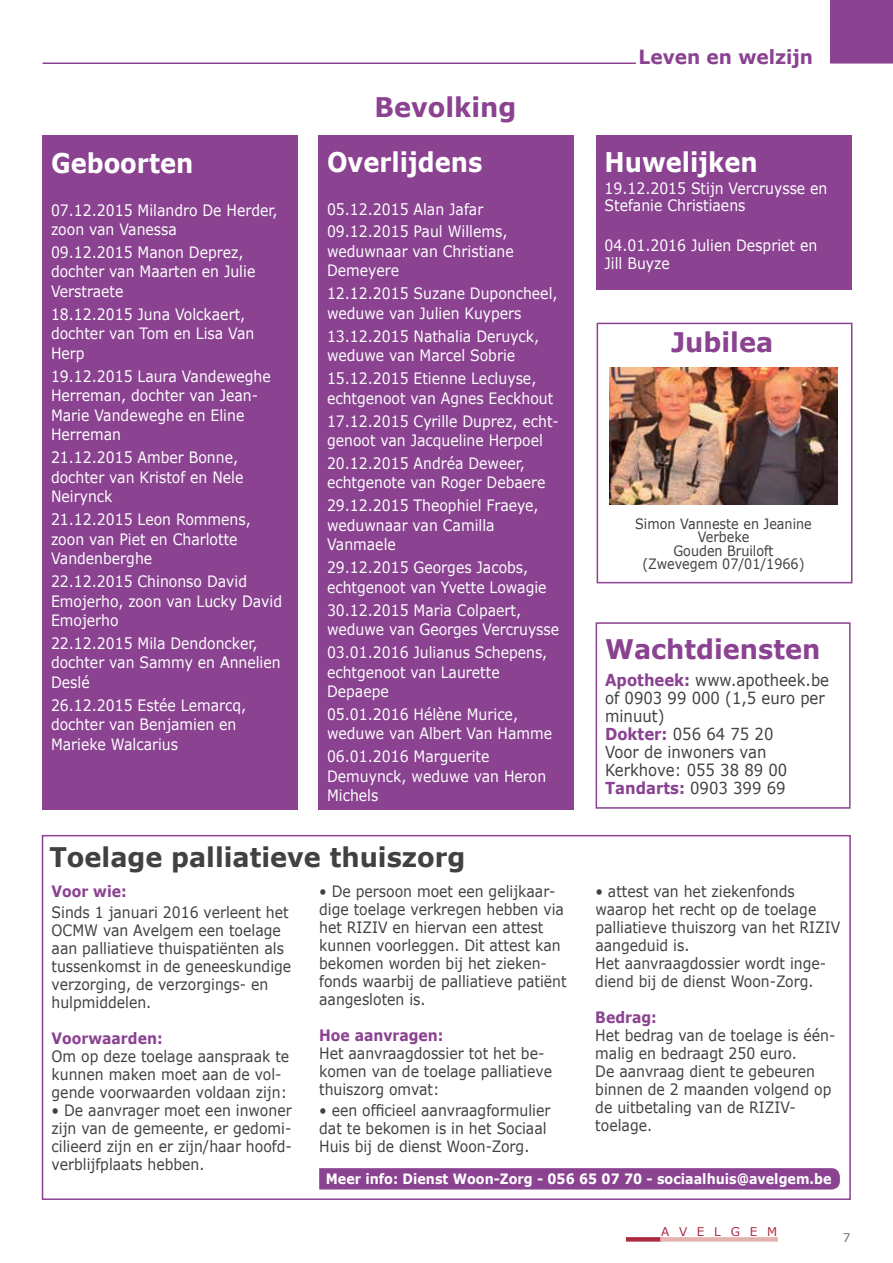
<style>
.page{position:relative;width:893px;height:1263px;background:#fff}
.page>*{position:absolute;margin:0;border:0;box-sizing:border-box;transform-origin:0 0}
.t1{font:700 27px "Verdana";color:#fff;scale:.89 1}
.t2{font:700 27px "Verdana";color:#8a4291;scale:.95 1}
.t3{font:700 27px "Verdana";color:#414042;scale:.95 1}
.t4{font:700 19.5px "Verdana";color:#8a4291;scale:.95 1}
.t5{font:16.5px/18px "Verdana";color:#414042;scale:.9 1}
.t6{font:15.6px/19.5px "Verdana";color:#fff;scale:.89 1}
.t7{font:15.6px/18px "Verdana";color:#414042;scale:.89 1}
.t8{font:700 15.6px "Verdana";color:#8a4291;scale:.89 1}
.t9{font:14.25px/13.5px "Verdana";color:#414042;text-align:center;scale:.89 1}
.t10{font:700 14.25px "Verdana";color:#fff;scale:.89 1}
.t11{font:12px "Verdana";color:#ac2a40}
.t12{font:12px "Verdana";color:#6d6e71}
.s1{font-weight:700;color:#8a4291}
</style>
<div class="page">
<svg style="left:626px;top:1237px;width:34px;height:4px"></svg>
<hr style="left:660px;top:1237px;width:118px;height:4px;background:#e3b4af">
<div style="left:43px;top:135px;width:255px;height:674px;background:#8a4291"></div>
<div style="left:830px;top:0;width:63px;height:64px;background:#8a4291"></div>
<hr style="left:43px;top:62px;width:593px;height:2px;background:#8a4291">
<div style="left:596px;top:135px;width:255px;height:154px;background:#8a4291"></div>
<div style="left:597px;top:323px;width:255px;height:260px;border:2px solid #8a4291"></div>
<img style="left:609px;top:367px;width:229px;height:137px">
<div style="left:596px;top:622px;width:255px;height:187px;border:2px solid #8a4291"></div>
<div style="left:319px;top:135px;width:255px;height:674px;background:#8a4291"></div>
<div style="left:42px;top:835px;width:809px;height:365px;border:2px solid #8a4291"></div>
<svg style="left:319px;top:1168px;width:521px;height:22px;background:#8d4894"></svg>
<h1 class="t1" style="left:51px;top:144px;width:161px">Geboorten</h1>
<p class="t6" style="left:51px;top:200px;width:256px">07.12.2015 Milandro De Herder, zoon van Vanessa</p>
<p class="t6" style="left:51px;top:242px;width:231px">09.12.2015 Manon Deprez, dochter van Maarten en Julie<br>Verstraete</p>
<p class="t6" style="left:51px;top:304px;width:230px">18.12.2015 Juna Volckaert, dochter van Tom en Lisa Van<br>Herp</p>
<p class="t6" style="left:51px;top:366px;width:248px">19.12.2015 Laura Vandeweghe<br>Herreman, dochter van Jean-<br>Marie Vandeweghe en Eline<br>Herreman</p>
<p class="t6" style="left:51px;top:448px;width:218px">21.12.2015 Amber Bonne, dochter van Kristof en Nele<br>Neirynck</p>
<p class="t6" style="left:51px;top:509px;width:226px">21.12.2015 Leon Rommens, zoon van Piet en Charlotte<br>Vandenberghe</p>
<p class="t6" style="left:51px;top:571px;width:261px">22.12.2015 Chinonso David<br>Emojerho, zoon van Lucky David<br>Emojerho</p>
<p class="t6" style="left:51px;top:633px;width:260px">22.12.2015 Mila Dendoncker, dochter van Sammy en Annelien<br>Deslé</p>
<p class="t6" style="left:51px;top:695px;width:221px">26.12.2015 Estée Lemarcq, dochter van Benjamien en<br>Marieke Walcarius</p>
<h1 class="t2" style="left:375px;top:88px;width:151px">Bevolking</h1>
<h1 class="t1" style="left:327px;top:143px;width:176px">Overlijdens</h1>
<p class="t6" style="left:327px;top:197px;width:204px;line-height:23px">05.12.2015 Alan Jafar<br>09.12.2015 Paul Willems,</p>
<p class="t6" style="left:327px;top:241px;width:211px">weduwnaar van Christiane<br>Demeyere</p>
<p class="t6" style="left:327px;top:284px;width:261px">12.12.2015 Suzane Duponcheel, weduwe van Julien Kuypers</p>
<p class="t6" style="left:327px;top:326px;width:240px">13.12.2015 Nathalia Deruyck, weduwe van Marcel Sobrie</p>
<p class="t6" style="left:327px;top:368px;width:256px">15.12.2015 Etienne Lecluyse, echtgenoot van Agnes Eeckhout</p>
<p class="t6" style="left:327px;top:411px;width:262px">17.12.2015 Cyrille Duprez, echt&shy;genoot van Jacqueline Herpoel</p>
<p class="t6" style="left:327px;top:453px;width:247px">20.12.2015 Andréa Deweer, echtgenote van Roger Debaere</p>
<p class="t6" style="left:327px;top:496px;width:239px">29.12.2015 Theophiel Fraeye, weduwnaar van Camilla<br>Vanmaele</p>
<p class="t6" style="left:327px;top:558px;width:248px">29.12.2015 Georges Jacobs, echtgenoot van Yvette Lowagie</p>
<p class="t6" style="left:327px;top:600px;width:262px">30.12.2015 Maria Colpaert, weduwe van Georges Vercruysse</p>
<p class="t6" style="left:327px;top:642px;width:249px">03.01.2016 Julianus Schepens, echtgenoot van Laurette<br>Depaepe</p>
<p class="t6" style="left:327px;top:704px;width:255px">05.01.2016 Hélène Murice, weduwe van Albert Van Hamme</p>
<p class="t6" style="left:327px;top:747px;width:248px">06.01.2016 Marguerite<br>Demuynck, weduwe van Heron<br>Michels</p>
<p class="t4" style="left:639px;top:43px;width:185px">Leven en welzijn</p>
<h1 class="t1" style="left:604px;top:143px;width:174px">Huwelijken</h1>
<p class="t6" style="left:604px;top:179px;width:252px;line-height:18px">19.12.2015 Stijn Vercruysse en<br>Stefanie Christiaens</p>
<p class="t6" style="left:604px;top:236px;width:240px;line-height:18px">04.01.2016 Julien Despriet en<br>Jill Buyze</p>
<h1 class="t2" style="left:671px;top:323px;width:109px">Jubilea</h1>
<p class="t9" style="left:635px;top:517px;width:200px">Simon Vanneste en Jeanine<br>Verbeke<br>Gouden Bruiloft (Zwevegem 07/01/1966)</p>
<h1 class="t2" style="left:605px;top:630px;width:228px">Wachtdiensten</h1>
<p class="t5" style="left:605px;top:670px;width:250px"><span class="s1">Apotheek:</span> www.apotheek.be of 0903 99 000 (1,5 euro per minuut)<br><span class="s1">Dokter:</span> 056 64 75 20<br>Voor de inwoners van<br>Kerkhove: 055 38 89 00<br><span class="s1">Tandarts:</span> 0903 399 69</p>
<h1 class="t3" style="left:49px;top:838px;width:439px">Toelage palliatieve thuiszorg</h1>
<p class="t8" style="left:52px;top:880px;width:86px">Voor wie:</p>
<p class="t7" style="left:52px;top:903px;width:271px">Sinds 1 januari 2016 verleent het<br>OCMW van Avelgem een toelage aan palliatieve thuispatiënten als tussenkomst in de geneeskundige verzorging, de verzorgings- en hulpmiddelen.</p>
<p class="t8" style="left:52px;top:1027px;width:126px">Voorwaarden:</p>
<p class="t7" style="left:52px;top:1047px;width:268px">Om op deze toelage aanspraak te kunnen maken moet aan de vol&shy;gende voorwaarden voldaan zijn:</p>
<p class="t7" style="left:52px;top:1101px;width:272px;text-align:justify">• De aanvrager moet een inwoner zijn van de gemeente, er gedomi&shy;cilieerd zijn en er zijn/haar hoofd&shy;verblijfplaats hebben.</p>
<p class="t7" style="left:595px;top:882px;width:277px">• attest van het ziekenfonds waarop het recht op de toelage palliatieve thuiszorg van het RIZIV aangeduid is.<br>Het aanvraagdossier wordt inge&shy;diend bij de dienst Woon-Zorg.</p>
<p class="t8" style="left:595px;top:1006px;width:71px">Bedrag:</p>
<p class="t7" style="left:595px;top:1026px;width:271px">Het bedrag van de toelage is één&shy;malig en bedraagt 250 euro.<br>De aanvraag dient te gebeuren binnen de 2 maanden volgend op de uitbetaling van de RIZIV&shy;toelage.</p>
<p class="t10" style="left:326px;top:1168px;width:570px">Meer info: Dienst Woon-Zorg - 056 65 07 70 - sociaalhuis@avelgem.be</p>
<p class="t7" style="left:319px;top:882px;width:280px">• De persoon moet een gelijkaar&shy;dige toelage verkregen hebben via het RIZIV en hiervan een attest kunnen voorleggen. Dit attest kan bekomen worden bij het zieken&shy;fonds waarbij de palliatieve patiënt aangesloten is.</p>
<p class="t8" style="left:319px;top:1024px;width:141px">Hoe aanvragen:</p>
<p class="t7" style="left:319px;top:1044px;width:263px">Het aanvraagdossier tot het be&shy;komen van de toelage palliatieve thuiszorg omvat:</p>
<p class="t7" style="left:319px;top:1101px;width:261px">• een officieel aanvraagformulier dat te bekomen is in het Sociaal<br>Huis bij de dienst Woon-Zorg.</p>
<p class="t11" style="left:661px;top:1223px;width:118px">A V E L G E M</p>
<p class="t12" style="left:843px;top:1229px;width:9px">7</p>
</div>
